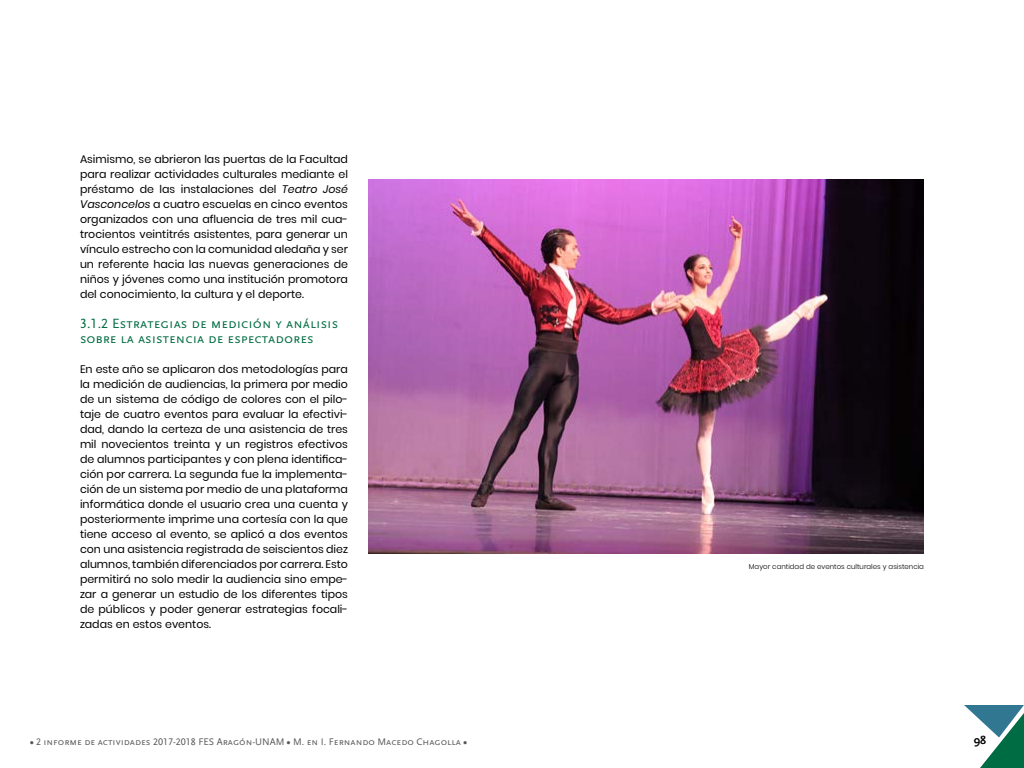
<style>
.page{position:relative;width:1024px;height:768px;background:#fff}
.page>*{position:absolute;margin:0;border:0;box-sizing:border-box;transform-origin:0 0}
.t1{font:14px/15px "Scala Sans Regular LFSC";letter-spacing:.005em;color:#006c43}
.t2{font:700 12px "Scala Sans";color:#000}
.t3{font:11px/15px "Poppins";color:#000;text-align:justify}
.t4{font:10px "Scala Sans Caps";color:#575756}
.t5{font:300 7px "Poppins";color:#000}
.s1{font-style:italic}
.s2{font-weight:700}
</style>
<div class="page">
<svg style="left:964px;top:705px;width:60px;height:63px"></svg>
<img style="left:368px;top:179px;width:556px;height:375px">
<p class="t3" style="left:80px;top:152px;width:270px">Asimismo, se abrieron las puertas de la Facultad para realizar actividades culturales mediante el préstamo de las instalaciones del <span class="s1">Teatro José Vasconcelos</span> a cuatro escuelas en cinco eventos organizados con una afluencia de tres mil cua&shy;trocientos veintitrés asistentes, para generar un vínculo estrecho con la comunidad aledaña y ser un referente hacia las nuevas generaciones de niños y jóvenes como una institución promotora del conocimiento, la cultura y el deporte.</p>
<p class="t1" style="left:80px;top:317px;width:260px">3.1.2 Estrategias de medición y análisis sobre la asistencia de espectadores</p>
<p class="t3" style="left:80px;top:362px;width:270px">En este año se aplicaron dos metodologías para la medición de audiencias, la primera por medio de un sistema de código de colores con el pilo&shy;taje de cuatro eventos para evaluar la efectivi&shy;dad, dando la certeza de una asistencia de tres mil novecientos treinta y un registros efectivos de alumnos participantes y con plena identifica&shy;ción por carrera. La segunda fue la implementa&shy;ción de un sistema por medio de una plataforma informática donde el usuario crea una cuenta y posteriormente imprime una cortesía con la que tiene acceso al evento, se aplicó a dos eventos con una asistencia registrada de seiscientos diez alumnos, también diferenciados por carrera. Esto permitirá no solo medir la audiencia sino empe&shy;zar a generar un estudio de los diferentes tipos de públicos y poder generar estrategias focali&shy;zadas en estos eventos.</p>
<p class="t5" style="left:749px;top:562px;width:177px">Mayor cantidad de eventos culturales y asistencia</p>
<p class="t4" style="left:30px;top:736px;width:439px"><span class="s2">•</span> 2 informe de actividades 2017-2018 FES Aragón-UNAM <span class="s2">•</span> M. en I. Fernando Macedo Chagolla <span class="s2">•</span></p>
<p class="t2" style="left:974px;top:733px;width:14px">98</p>
</div>
